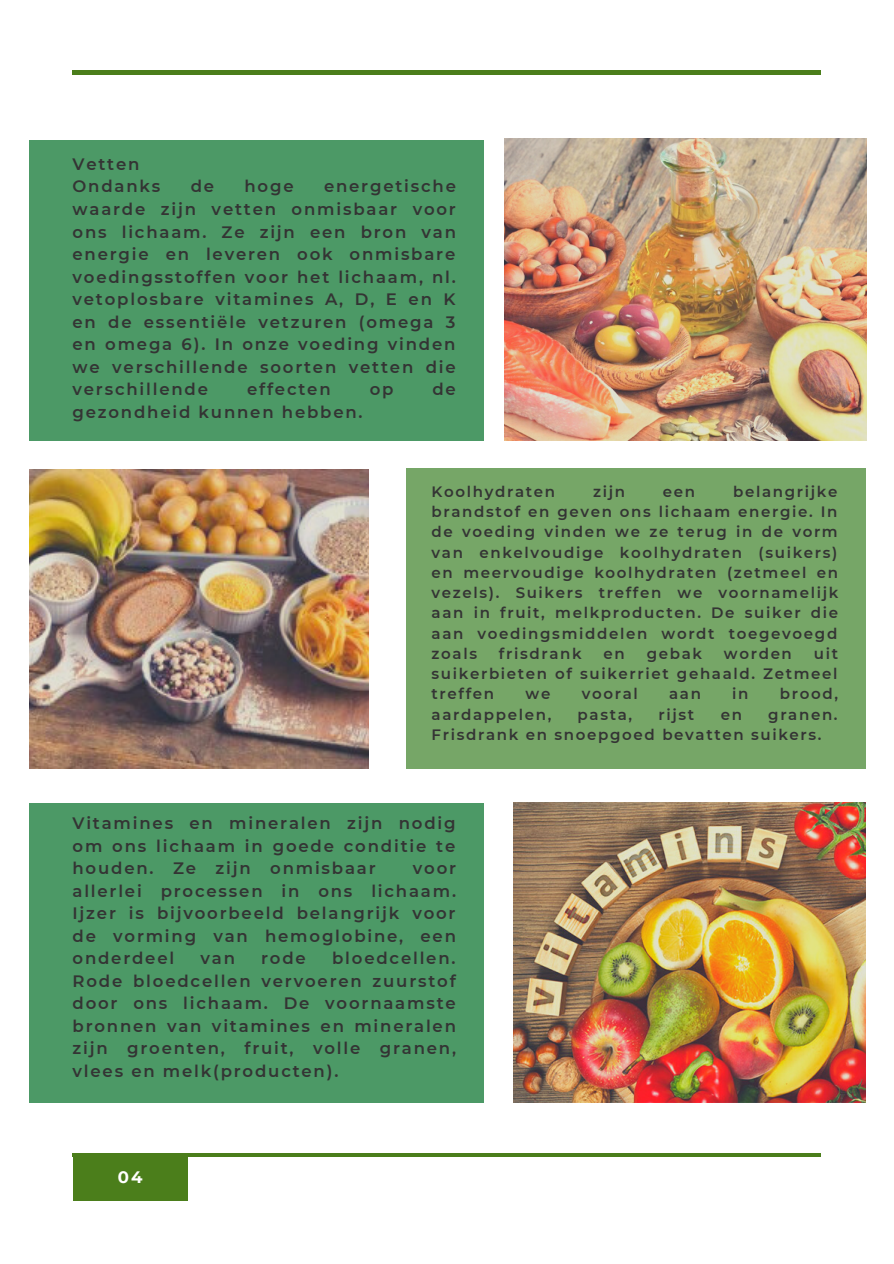
<style>
.page{position:relative;width:894px;height:1264px;background:#fff}
.page>*{position:absolute;margin:0;border:0;box-sizing:border-box;transform-origin:0 0}
.t1{font:600 16.5px/22.5px "Montserrat";letter-spacing:.11em;color:#343434;text-align:justify}
.t2{font:700 16.5px "Montserrat";color:#fff}
.t3{font:600 15px/20.2px "Montserrat";letter-spacing:.11em;color:#343434;text-align:justify}
</style>
<div class="page">
<img style="left:504px;top:138px;width:361px;height:302px">
<img style="left:29px;top:469px;width:339px;height:299px">
<div style="left:29px;top:141px;width:454px;height:299px;background:#4c9966"></div>
<div style="left:406px;top:469px;width:459px;height:299px;background:#76a667"></div>
<div style="left:29px;top:803px;width:454px;height:299px;background:#4c9966"></div>
<img style="left:513px;top:803px;width:352px;height:299px">
<hr style="left:72px;top:1153px;width:748px;height:3px;background:#4b7e1b">
<div style="left:72px;top:1153px;width:115px;height:46px;background:#4b7e1b"></div>
<hr style="left:72px;top:71px;width:748px;height:3px;background:#4b7e1b">
<p class="t1" style="left:72px;top:153px;width:89px">Vetten<br>Ondanks</p>
<p class="t1" style="left:72px;top:175px;width:385px;text-indent:251px">energetische waarde zijn vetten onmisbaar voor ons lichaam. Ze zijn een bron van energie en leveren ook onmisbare voedingsstoffen voor het lichaam, nl. vetoplosbare vitamines A, D, E en K en de essentiële vetzuren (omega 3 en omega 6). In onze voeding vinden we verschillende soorten vetten die verschillende</p>
<p class="t1" style="left:191px;top:175px;width:25px">de</p>
<p class="t1" style="left:244px;top:175px;width:51px">hoge</p>
<p class="t1" style="left:247px;top:378px;width:85px">effecten</p>
<p class="t1" style="left:369px;top:378px;width:25px">op</p>
<p class="t1" style="left:432px;top:378px;width:25px">de</p>
<p class="t1" style="left:72px;top:400px;width:291px">gezondheid kunnen hebben.</p>
<p class="t3" style="left:431px;top:481px;width:408px;text-indent:301px">belangrijke brandstof en geven ons lichaam energie. In de voeding vinden we ze terug in de vorm van enkelvoudige koolhydraten (suikers) en meervoudige koolhydraten (zetmeel en vezels). Suikers treffen we voornamelijk aan in fruit, melkproducten. De suiker die aan voedingsmiddelen wordt toegevoegd zoals</p>
<p class="t3" style="left:431px;top:481px;width:125px">Koolhydraten</p>
<p class="t3" style="left:593px;top:481px;width:33px">zijn</p>
<p class="t3" style="left:662px;top:481px;width:34px">een</p>
<p class="t3" style="left:431px;top:643px;width:408px;text-indent:382px">uit suikerbieten of suikerriet gehaald. Zetmeel treffen</p>
<p class="t3" style="left:499px;top:643px;width:84px">frisdrank</p>
<p class="t3" style="left:603px;top:643px;width:23px">en</p>
<p class="t3" style="left:646px;top:643px;width:57px">gebak</p>
<p class="t3" style="left:723px;top:643px;width:69px">worden</p>
<p class="t3" style="left:525px;top:684px;width:26px">we</p>
<p class="t3" style="left:581px;top:684px;width:58px">vooral</p>
<p class="t3" style="left:669px;top:684px;width:33px">aan</p>
<p class="t3" style="left:732px;top:684px;width:18px">in</p>
<p class="t3" style="left:779px;top:684px;width:60px">brood,</p>
<p class="t3" style="left:431px;top:704px;width:121px">aardappelen,</p>
<p class="t3" style="left:577px;top:704px;width:56px">pasta,</p>
<p class="t3" style="left:658px;top:704px;width:37px">rijst</p>
<p class="t3" style="left:720px;top:704px;width:23px">en</p>
<p class="t3" style="left:431px;top:704px;width:407px;text-indent:336px">granen.<br>Frisdrank en snoepgoed bevatten suikers.</p>
<p class="t1" style="left:72px;top:811px;width:384px">Vitamines en mineralen zijn nodig om ons lichaam in goede conditie te houden. Ze zijn onmisbaar</p>
<p class="t1" style="left:72px;top:857px;width:385px;text-indent:340px">voor allerlei processen in ons lichaam.<br>Ijzer is bijvoorbeeld belangrijk voor de vorming van hemoglobine, een onderdeel</p>
<p class="t1" style="left:72px;top:947px;width:385px;text-indent:259px">bloedcellen.<br>Rode bloedcellen vervoeren zuurstof door ons lichaam. De voornaamste bronnen van vitamines en mineralen zijn groenten, fruit, volle granen, vlees en melk(producten).</p>
<p class="t1" style="left:200px;top:947px;width:36px">van</p>
<p class="t1" style="left:261px;top:947px;width:46px">rode</p>
<p class="t2" style="left:118px;top:1166px;width:26px">04</p>
</div>
